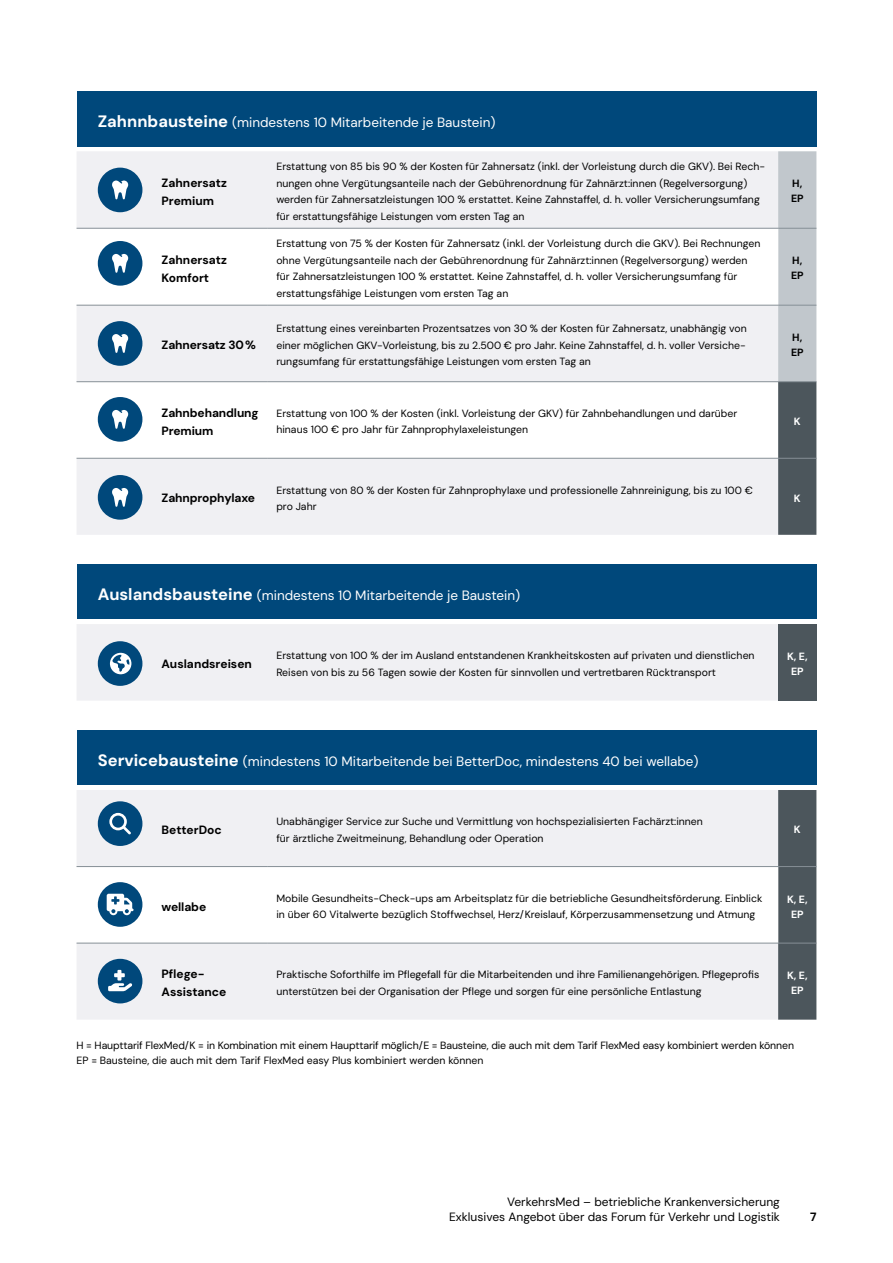
<style>
.page{position:relative;width:893px;height:1263px;background:#fff}
.page>*{position:absolute;margin:0;border:0;box-sizing:border-box;transform-origin:0 0}
.t1{font:13.5px "DM Sans";color:#fff}
.t2{font:700 12px/18px "DM Sans";letter-spacing:-.01em;color:#000}
.t3{font:12px/15px "DM Sans";color:#000;text-align:right}
.t4{font:10.5px/16.5px "DM Sans";color:#000}
.t5{font:700 10.5px/15px "DM Sans";color:#fff;text-align:center}
.t6{font:700 10.5px/15px "DM Sans";color:#000}
.s1{font-weight:700;font-size:16.5px}
</style>
<div class="page">
<div style="left:77px;top:92px;width:739px;height:55px;background:#00487b"></div>
<div style="left:77px;top:151px;width:701px;height:384px;background:#f0f0f3"></div>
<svg style="left:77px;top:229px;width:701px;height:229px"></svg>
<svg style="left:778px;top:151px;width:38px;height:384px;background:#929a9f"></svg>
<hr style="left:77px;top:228px;width:191px;height:1px;background:#868f96">
<hr style="left:268px;top:228px;width:510px;height:1px;background:#868f96">
<hr style="left:778px;top:228px;width:38px;height:1px;background:#868f96">
<hr style="left:77px;top:305px;width:191px;height:1px;background:#868f96">
<hr style="left:268px;top:305px;width:510px;height:1px;background:#868f96">
<hr style="left:778px;top:305px;width:38px;height:1px;background:#868f96">
<hr style="left:77px;top:381px;width:191px;height:1px;background:#868f96">
<hr style="left:268px;top:381px;width:510px;height:1px;background:#868f96">
<hr style="left:778px;top:381px;width:38px;height:1px;background:#868f96">
<hr style="left:77px;top:458px;width:191px;height:1px;background:#868f96">
<hr style="left:268px;top:458px;width:510px;height:1px;background:#868f96">
<hr style="left:778px;top:458px;width:38px;height:1px;background:#868f96">
<div style="left:77px;top:564px;width:739px;height:55px;background:#00487b"></div>
<div style="left:77px;top:624px;width:701px;height:76px;background:#f0f0f3"></div>
<div style="left:778px;top:624px;width:38px;height:77px;background:#4c565c"></div>
<div style="left:77px;top:730px;width:739px;height:55px;background:#00487b"></div>
<div style="left:77px;top:790px;width:701px;height:229px;background:#f0f0f3"></div>
<div style="left:778px;top:790px;width:38px;height:230px;background:#4c565c"></div>
<svg style="left:77px;top:867px;width:701px;height:76px"></svg>
<hr style="left:77px;top:866px;width:191px;height:1px;background:#868f96">
<hr style="left:268px;top:866px;width:510px;height:1px;background:#868f96">
<hr style="left:778px;top:866px;width:38px;height:1px;background:#868f96">
<hr style="left:77px;top:943px;width:191px;height:1px;background:#868f96">
<hr style="left:268px;top:943px;width:510px;height:1px;background:#868f96">
<hr style="left:778px;top:943px;width:38px;height:1px;background:#868f96">
<div style="left:98px;top:882px;width:44px;height:45px;background:#00487b;border-radius:50%"></div>
<svg style="left:107px;top:894px;width:27px;height:21px"></svg>
<div style="left:98px;top:168px;width:44px;height:44px;background:#00487b;border-radius:50%"></div>
<svg style="left:112px;top:181px;width:16px;height:18px"></svg>
<div style="left:98px;top:241px;width:44px;height:45px;background:#00487b;border-radius:50%"></div>
<svg style="left:112px;top:254px;width:16px;height:19px"></svg>
<div style="left:98px;top:321px;width:44px;height:45px;background:#00487b;border-radius:50%"></div>
<svg style="left:112px;top:334px;width:16px;height:19px"></svg>
<div style="left:98px;top:397px;width:44px;height:45px;background:#00487b;border-radius:50%"></div>
<svg style="left:112px;top:410px;width:16px;height:19px"></svg>
<div style="left:98px;top:475px;width:44px;height:45px;background:#00487b;border-radius:50%"></div>
<svg style="left:112px;top:488px;width:16px;height:19px"></svg>
<div style="left:98px;top:641px;width:44px;height:45px;background:#00487b;border-radius:50%"></div>
<svg style="left:110px;top:653px;width:21px;height:21px"></svg>
<div style="left:98px;top:801px;width:44px;height:45px;background:#00487b;border-radius:50%"></div>
<svg style="left:109px;top:813px;width:22px;height:21px"></svg>
<div style="left:98px;top:959px;width:44px;height:44px;background:#00487b;border-radius:50%"></div>
<svg style="left:108px;top:970px;width:24px;height:21px"></svg>
<p class="t1" style="left:98px;top:116px;width:399px"><span class="s1">Zahnnbausteine</span> (mindestens 10 Mitarbeitende je Baustein)</p>
<p class="t2" style="left:162px;top:174px;width:67px">Zahnersatz<br>Premium</p>
<p class="t2" style="left:162px;top:251px;width:67px">Zahnersatz<br>Komfort</p>
<p class="t4" style="left:276px;top:159px;width:490px">Erstattung von 85 bis 90 % der Kosten für Zahnersatz (inkl. der Vorleistung durch die GKV). Bei Rech&shy;nungen ohne Vergütungsanteile nach der Gebührenordnung für Zahnärzt:innen (Regelversorgung) werden für Zahnersatzleistungen 100 % erstattet. Keine Zahnstaffel, d. h. voller Versicherungsumfang für erstattungsfähige Leistungen vom ersten Tag an</p>
<p class="t4" style="left:276px;top:236px;width:485px">Erstattung von 75 % der Kosten für Zahnersatz (inkl. der Vorleistung durch die GKV). Bei Rechnungen ohne Vergütungsanteile nach der Gebührenordnung für Zahnärzt:innen (Regelversorgung) werden für Zahnersatzleistungen 100 % erstattet. Keine Zahnstaffel, d. h. voller Versicherungsumfang für erstattungsfähige Leistungen vom ersten Tag an</p>
<p class="t6" style="left:791px;top:176px;width:14px">H,<br>EP</p>
<p class="t6" style="left:791px;top:253px;width:14px">H,<br>EP</p>
<p class="t2" style="left:162px;top:336px;width:96px">Zahnersatz 30 %</p>
<p class="t4" style="left:276px;top:320px;width:472px;text-align:justify">Erstattung eines vereinbarten Prozentsatzes von 30 % der Kosten für Zahnersatz, unabhängig von einer möglichen GKV-Vorleistung, bis zu 2.500 € pro Jahr. Keine Zahnstaffel, d. h. voller Versiche&shy;rungsumfang für erstattungsfähige Leistungen vom ersten Tag an</p>
<p class="t6" style="left:791px;top:330px;width:14px">H,<br>EP</p>
<p class="t2" style="left:162px;top:404px;width:99px">Zahnbehandlung<br>Premium</p>
<p class="t4" style="left:276px;top:405px;width:462px">Erstattung von 100 % der Kosten (inkl. Vorleistung der GKV) für Zahnbehandlungen und darüber hinaus 100 € pro Jahr für Zahnprophylaxeleistungen</p>
<p class="t5" style="left:794px;top:414px;width:8px">K</p>
<p class="t2" style="left:162px;top:489px;width:95px">Zahnprophylaxe</p>
<p class="t4" style="left:276px;top:482px;width:478px">Erstattung von 80 % der Kosten für Zahnprophylaxe und professionelle Zahnreinigung, bis zu 100 € pro Jahr</p>
<p class="t5" style="left:794px;top:491px;width:8px">K</p>
<p class="t1" style="left:98px;top:588px;width:424px"><span class="s1">Auslandsbausteine</span> (mindestens 10 Mitarbeitende je Baustein)</p>
<p class="t2" style="left:162px;top:655px;width:92px">Auslandsreisen</p>
<p class="t4" style="left:276px;top:648px;width:480px">Erstattung von 100 % der im Ausland entstandenen Krankheitskosten auf privaten und dienstlichen<br>Reisen von bis zu 56 Tagen sowie der Kosten für sinnvollen und vertretbaren Rücktransport</p>
<p class="t5" style="left:787px;top:649px;width:22px">K, E,<br>EP</p>
<p class="t1" style="left:98px;top:754px;width:602px"><span class="s1">Servicebausteine</span> (mindestens 10 Mitarbeitende bei BetterDoc, mindestens 40 bei wellabe)</p>
<p class="t2" style="left:162px;top:821px;width:62px">BetterDoc</p>
<p class="t4" style="left:276px;top:814px;width:428px">Unabhängiger Service zur Suche und Vermittlung von hochspezialisierten Fachärzt:innen für ärztliche Zweitmeinung, Behandlung oder Operation</p>
<p class="t5" style="left:794px;top:822px;width:8px">K</p>
<p class="t2" style="left:162px;top:898px;width:46px">wellabe</p>
<p class="t4" style="left:276px;top:890px;width:487px">Mobile Gesundheits-Check-ups am Arbeitsplatz für die betriebliche Gesundheitsförderung. Einblick in über 60 Vitalwerte bezüglich Stoffwechsel, Herz/Kreislauf, Körperzusammensetzung und Atmung</p>
<p class="t5" style="left:787px;top:891px;width:22px">K, E,<br>EP</p>
<p class="t2" style="left:162px;top:965px;width:66px">Pflege-<br>Assistance</p>
<p class="t4" style="left:276px;top:966px;width:484px">Praktische Soforthilfe im Pflegefall für die Mitarbeitenden und ihre Familienangehörigen. Pflegeprofis unterstützen bei der Organisation der Pflege und sorgen für eine persönliche Entlastung</p>
<p class="t5" style="left:787px;top:968px;width:22px">K, E,<br>EP</p>
<p class="t4" style="left:77px;top:1038px;width:719px;line-height:15px">H = Haupttarif FlexMed/K = in Kombination mit einem Haupttarif möglich/E = Bausteine, die auch mit dem Tarif FlexMed easy kombiniert werden können<br>EP = Bausteine, die auch mit dem Tarif FlexMed easy Plus kombiniert werden können</p>
<p class="t3" style="left:449px;top:1195px;width:332px">VerkehrsMed – betriebliche Krankenversicherung<br>Exklusives Angebot über das Forum für Verkehr und Logistik</p>
<p class="t2" style="left:810px;top:1208px;width:8px">7</p>
</div>
